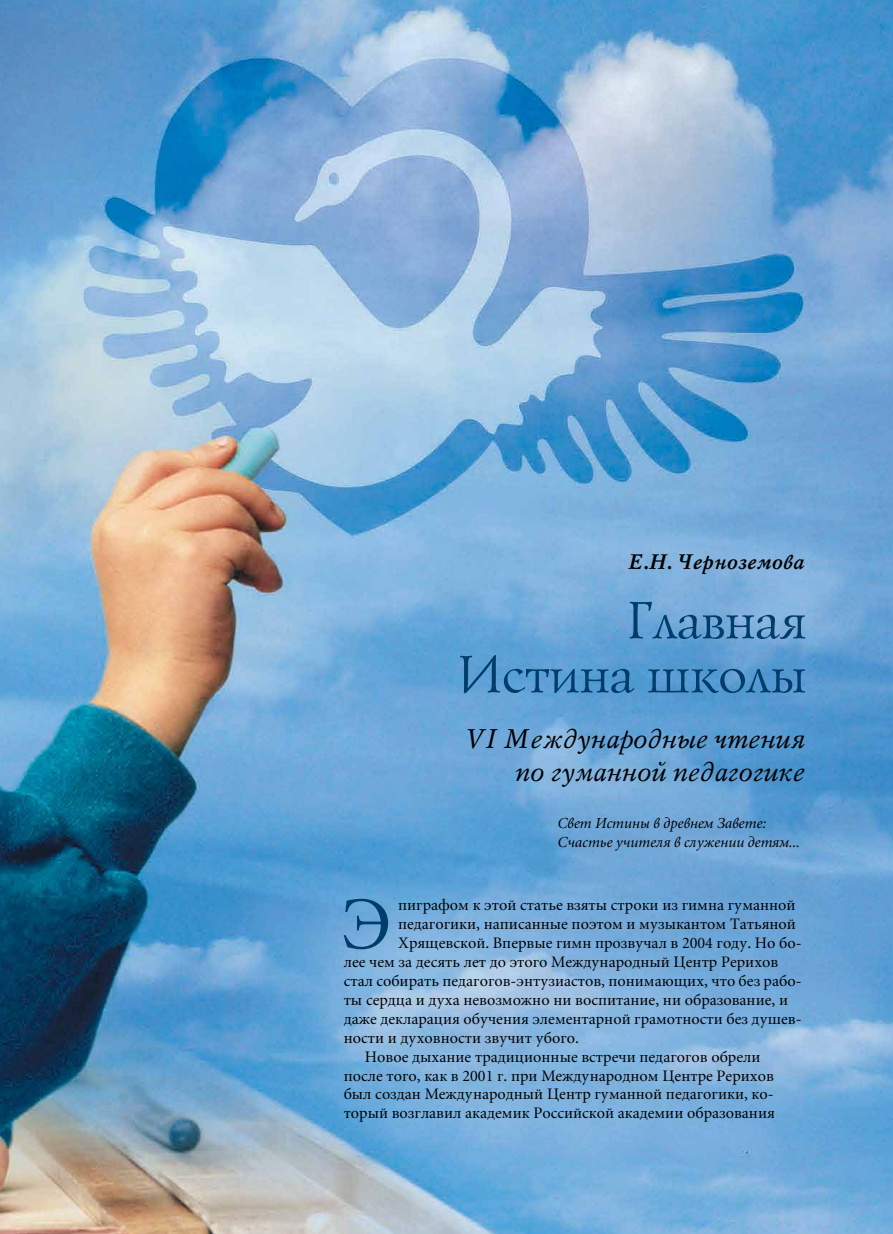
<style>
.page{position:relative;width:893px;height:1234px;background:#fff}
.page>*{position:absolute;margin:0;border:0;box-sizing:border-box;transform-origin:0 0}
.t1{font:72.9px "Miniature C";color:#003d6a}
.t2{font:54px/54px "Lazurski C";color:#003d6a;text-align:right}
.t3{font:italic 27px/33px "Mysl C";color:#000;text-align:right}
.t4{font:italic 700 21px "Mysl C";color:#000}
.t5{font:15.75px "Miniature C";color:#000}
.t6{font:italic 15px/18.9px "Miniature C";color:#000}
</style>
<div class="page">
<img style="left:0;top:0;width:893px;height:1233px">
<h3 class="t4" style="left:627px;top:550px;width:178px">Е.Н. Черноземова</h3>
<h2 class="t2" style="left:454px;top:591px;width:351px">Главная<br>Истина школы</h2>
<h3 class="t3" style="left:465px;top:723px;width:341px">VI Международные чтения по гуманной педагогике</h3>
<p class="t6" style="left:557px;top:814px;width:244px">Свет Истины в древнем Завете:<br>Счастье учителя в служении детям...</p>
<h1 class="t1" style="left:342px;top:888px;width:50px">Э</h1>
<p class="t5" style="left:398px;top:897px;width:399px">пиграфом к этой статье взяты строки из гимна гуманной</p>
<p class="t5" style="left:398px;top:916px;width:399px">педагогики, написанные поэтом и музыкантом Татьяной</p>
<p class="t5" style="left:398px;top:935px;width:405px">Хрящевской. Впервые гимн прозвучал в 2004 году. Но бо-</p>
<p class="t5" style="left:344px;top:954px;width:436px">лее чем за десять лет до этого Международный Центр Рерихов</p>
<p class="t5" style="left:344px;top:972px;width:459px">стал собирать педагогов-энтузиастов, понимающих, что без рабо-</p>
<p class="t5" style="left:344px;top:991px;width:446px">ты сердца и духа невозможно ни воспитание, ни образование, и</p>
<p class="t5" style="left:344px;top:1010px;width:459px">даже декларация обучения элементарной грамотности без душев-</p>
<p class="t5" style="left:344px;top:1029px;width:237px">ности и духовности звучит убого.</p>
<p class="t5" style="left:365px;top:1048px;width:397px">Новое дыхание традиционные встречи педагогов обрели</p>
<p class="t5" style="left:344px;top:1067px;width:432px">после того, как в 2001 г. при Международном Центре Рерихов</p>
<p class="t5" style="left:344px;top:1086px;width:432px">был создан Международный Центр гуманной педагогики, ко-</p>
<p class="t5" style="left:344px;top:1105px;width:433px">торый возглавил академик Российской академии образования</p>
</div>
